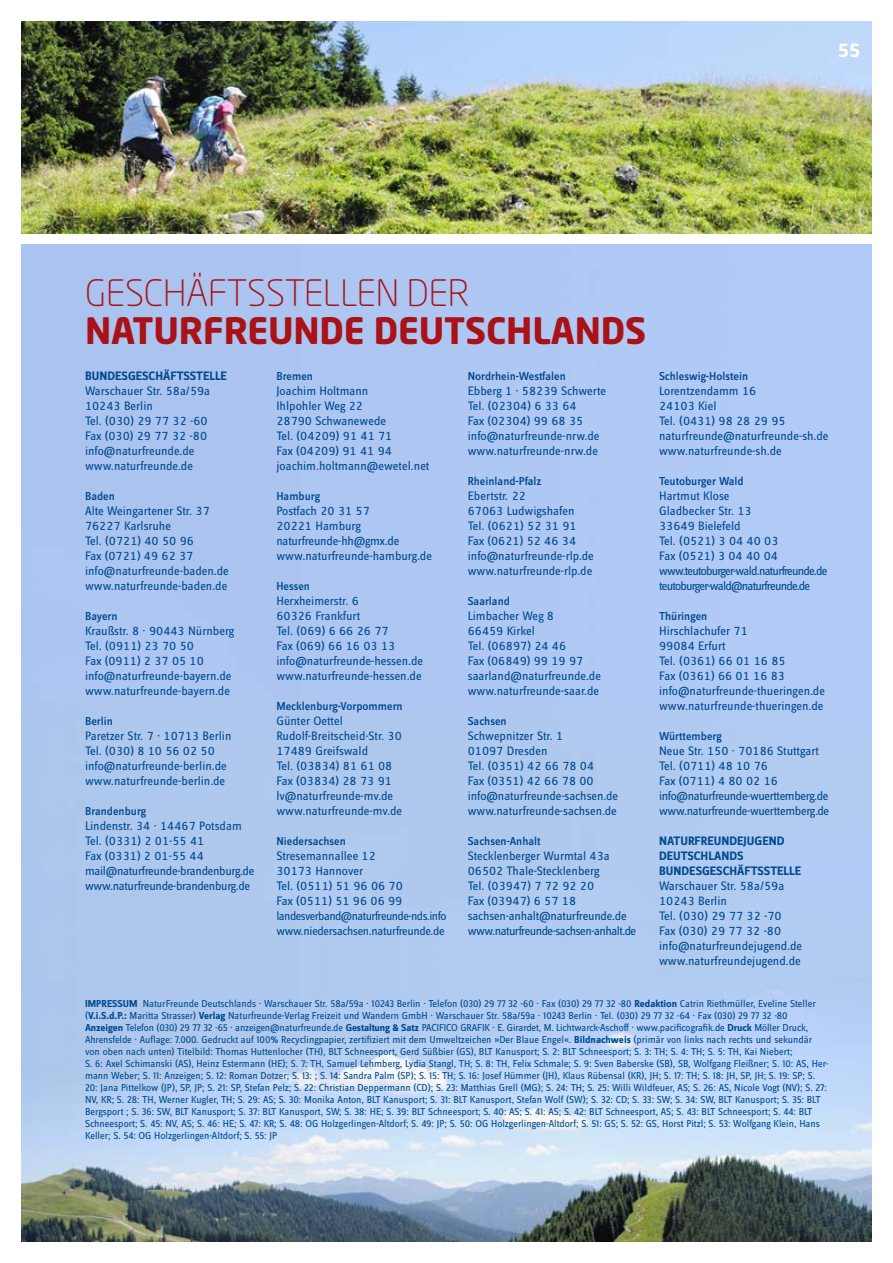
<style>
.page{position:relative;width:893px;height:1263px;background:#fff}
.page>*{position:absolute;margin:0;border:0;box-sizing:border-box;transform-origin:0 0}
.t1{font:700 36px "Neo Sans";letter-spacing:-.005em;color:#a91217}
.t2{font:300 36px "Neo Sans Pro";letter-spacing:-.005em;color:#a91217}
.t3{font:700 18px "Neo Sans";color:#fff}
.t4{font:12.75px/15px "Zine Sans Dis OT";color:#014b90}
.t5{font:12.75px/15px "Zine Sans Dis OT";letter-spacing:-.025em;color:#014b90}
.t6{font:12.75px/15px "Zine Sans Dis OT";letter-spacing:-.06em;color:#014b90}
.t7{font:700 12.75px/15px "Zine Sans Dis OT";color:#014b90}
.t8{font:12.45px/15px "Zine Sans Dis OT";letter-spacing:-.04em;color:#014b90}
.t9{font:500 12px "Zine Sans Dis OT";color:#014b90}
.t10{font:10.5px/12px "Zine Sans Dis OT";color:#014b90}
.s1{font-weight:700}
</style>
<div class="page">
<img style="left:21px;top:21px;width:851px;height:213px">
<img style="left:21px;top:244px;width:851px;height:998px">
<h2 class="t3" style="left:838px;top:39px;width:25px">55</h2>
<h1 class="t2" style="left:85px;top:271px;width:386px">GESCHÄFTSSTELLEN DER</h1>
<h1 class="t1" style="left:85px;top:307px;width:563px">NATURFREUNDE DEUTSCHLANDS</h1>
<p class="t7" style="left:85px;top:369px;width:143px">BUNDESGESCHÄFTSSTELLE</p>
<p class="t4" style="left:85px;top:383px;width:127px">Warschauer Str. 58a/59a<br>10243 Berlin<br>Tel. (030) 29 77 32 -60<br>Fax (030) 29 77 32 -80 info@naturfreunde.de www.naturfreunde.de</p>
<p class="t9" style="left:85px;top:490px;width:31px">Baden</p>
<p class="t4" style="left:85px;top:503px;width:145px">Alte Weingartener Str. 37<br>76227 Karlsruhe<br>Tel. (0721) 40 50 96<br>Fax (0721) 49 62 37 info@naturfreunde-baden.de www.naturfreunde-baden.de</p>
<p class="t9" style="left:85px;top:610px;width:34px">Bayern</p>
<p class="t4" style="left:85px;top:623px;width:151px">Kraußstr. 8 · 90443 Nürnberg<br>Tel. (0911) 23 70 50<br>Fax (0911) 2 37 05 10 info@naturfreunde-bayern.de www.naturfreunde-bayern.de</p>
<p class="t9" style="left:85px;top:715px;width:29px">Berlin</p>
<p class="t4" style="left:85px;top:728px;width:148px">Paretzer Str. 7 · 10713 Berlin<br>Tel. (030) 8 10 56 02 50 info@naturfreunde-berlin.de www.naturfreunde-berlin.de</p>
<p class="t9" style="left:85px;top:805px;width:63px">Brandenburg</p>
<p class="t5" style="left:85px;top:818px;width:171px">Lindenstr. 34 · 14467 Potsdam<br>Tel. (0331) 2 01-55 41<br>Fax (0331) 2 01-55 44 mail@naturfreunde-brandenburg.de www.naturfreunde-brandenburg.de</p>
<p class="t9" style="left:276px;top:370px;width:38px">Bremen</p>
<p class="t4" style="left:276px;top:383px;width:155px">Joachim Holtmann<br>Ihlpohler Weg 22<br>28790 Schwanewede<br>Tel. (04209) 91 41 71<br>Fax (04209) 91 41 94 joachim.holtmann@ewetel.net</p>
<p class="t9" style="left:276px;top:490px;width:45px">Hamburg</p>
<p class="t4" style="left:276px;top:503px;width:157px">Postfach 20 31 57<br>20221 Hamburg naturfreunde-hh@gmx.de www.naturfreunde-hamburg.de</p>
<p class="t9" style="left:276px;top:580px;width:35px">Hessen</p>
<p class="t4" style="left:276px;top:593px;width:148px">Herxheimerstr. 6<br>60326 Frankfurt<br>Tel. (069) 6 66 26 77<br>Fax (069) 66 16 03 13 info@naturfreunde-hessen.de www.naturfreunde-hessen.de</p>
<p class="t9" style="left:276px;top:700px;width:128px">Mecklenburg-Vorpommern</p>
<p class="t4" style="left:276px;top:713px;width:127px">Günter Oettel<br>Rudolf-Breitscheid-Str. 30<br>17489 Greifswald<br>Tel. (03834) 81 61 08<br>Fax (03834) 28 73 91 lv@naturfreunde-mv.de www.naturfreunde-mv.de</p>
<p class="t9" style="left:276px;top:835px;width:71px">Niedersachsen</p>
<p class="t4" style="left:276px;top:848px;width:128px">Stresemannallee 12<br>30173 Hannover<br>Tel. (0511) 51 96 06 70<br>Fax (0511) 51 96 06 99</p>
<p class="t8" style="left:276px;top:909px;width:171px">landesverband@naturfreunde-nds.info www.niedersachsen.naturfreunde.de</p>
<p class="t9" style="left:468px;top:370px;width:100px">Nordrhein-Westfalen</p>
<p class="t4" style="left:468px;top:383px;width:140px">Ebberg 1 · 58239 Schwerte<br>Tel. (02304) 6 33 64<br>Fax (02304) 99 68 35 info@naturfreunde-nrw.de www.naturfreunde-nrw.de</p>
<p class="t9" style="left:468px;top:475px;width:75px">Rheinland-Pfalz</p>
<p class="t4" style="left:468px;top:488px;width:128px">Ebertstr. 22<br>67063 Ludwigshafen<br>Tel. (0621) 52 31 91<br>Fax (0621) 52 46 34 info@naturfreunde-rlp.de www.naturfreunde-rlp.de</p>
<p class="t9" style="left:468px;top:595px;width:44px">Saarland</p>
<p class="t4" style="left:468px;top:608px;width:135px">Limbacher Weg 8<br>66459 Kirkel<br>Tel. (06897) 24 46<br>Fax (06849) 99 19 97 saarland@naturfreunde.de www.naturfreunde-saar.de</p>
<p class="t9" style="left:468px;top:715px;width:40px">Sachsen</p>
<p class="t4" style="left:468px;top:728px;width:152px">Schwepnitzer Str. 1<br>01097 Dresden<br>Tel. (0351) 42 66 78 04<br>Fax (0351) 42 66 78 00 info@naturfreunde-sachsen.de www.naturfreunde-sachsen.de</p>
<p class="t9" style="left:468px;top:835px;width:74px">Sachsen-Anhalt</p>
<p class="t4" style="left:468px;top:848px;width:170px">Stecklenberger Wurmtal 43a<br>06502 Thale-Stecklenberg<br>Tel. (03947) 7 72 92 20<br>Fax (03947) 6 57 18 sachsen-anhalt@naturfreunde.de www.naturfreunde-sachsen-anhalt.de</p>
<p class="t9" style="left:659px;top:370px;width:91px">Schleswig-Holstein</p>
<p class="t4" style="left:659px;top:383px;width:171px">Lorentzendamm 16<br>24103 Kiel<br>Tel. (0431) 98 28 29 95 naturfreunde@naturfreunde-sh.de www.naturfreunde-sh.de</p>
<p class="t9" style="left:659px;top:475px;width:86px">Teutoburger Wald</p>
<p class="t6" style="left:659px;top:488px;width:170px">Hartmut Klose<br>Gladbecker Str. 13<br>33649 Bielefeld<br>Tel. (0521) 3 04 40 03<br>Fax (0521) 3 04 40 04 www.teutoburger-wald.naturfreunde.de teutoburger-wald@naturfreunde.de</p>
<p class="t9" style="left:659px;top:610px;width:50px">Thüringen</p>
<p class="t4" style="left:659px;top:623px;width:167px">Hirschlachufer 71<br>99084 Erfurt<br>Tel. (0361) 66 01 16 85<br>Fax (0361) 66 01 16 83 info@naturfreunde-thueringen.de www.naturfreunde-thueringen.de</p>
<p class="t9" style="left:659px;top:730px;width:64px">Württemberg</p>
<p class="t5" style="left:659px;top:743px;width:172px">Neue Str. 150 · 70186 Stuttgart<br>Tel. (0711) 48 10 76<br>Fax (0711) 4 80 02 16 info@naturfreunde-wuerttemberg.de www.naturfreunde-wuerttemberg.de</p>
<p class="t7" style="left:659px;top:834px;width:143px">NATURFREUNDEJUGEND<br>DEUTSCHLANDS<br>BUNDESGESCHÄFTSSTELLE</p>
<p class="t4" style="left:659px;top:878px;width:145px">Warschauer Str. 58a/59a<br>10243 Berlin<br>Tel. (030) 29 77 32 -70<br>Fax (030) 29 77 32 -80 info@naturfreundejugend.de www.naturfreundejugend.de</p>
<p class="t10" style="left:85px;top:998px;width:745px"><span class="s1">IMPRESSUM</span> NaturFreunde Deutschlands · Warschauer Str. 58a/59a · 10243 Berlin · Telefon (030) 29 77 32 -60 · Fax (030) 29 77 32 -80 <span class="s1">Redaktion</span> Catrin Riethmüller, Eveline Steller (<span class="s1">V.i.S.d.P.:</span> Maritta Strasser) <span class="s1">Verlag</span> Naturfreunde-Verlag Freizeit und Wandern GmbH · Warschauer Str. 58a/59a · 10243 Berlin · Tel. (030) 29 77 32 -64 · Fax (030) 29 77 32 -80<br><span class="s1">Anzeigen</span> Telefon (030) 29 77 32 -65 · anzeigen@naturfreunde.de <span class="s1">Gestaltung &amp; Satz</span> PACIFICO GRAFIK · E. Girardet, M. Lichtwarck-Aschoff · www.pacificografik.de <span class="s1">Druck</span> Möller Druck, Ahrensfelde · Auflage: 7.000. Gedruckt auf 100% Recyclingpapier, zertifiziert mit dem Umweltzeichen »Der Blaue Engel«. <span class="s1">Bildnachweis</span> (primär von links nach rechts und sekundär von oben nach unten) Titelbild: Thomas Huttenlocher (TH), BLT Schneesport, Gerd Süßbier (GS), BLT Kanusport; S. 2: BLT Schneesport; S. 3: TH; S. 4: TH; S. 5: TH, Kai Niebert;<br>S. 6: Axel Schimanski (AS), Heinz Estermann (HE); S. 7: TH, Samuel Lehmberg, Lydia Stangl, TH; S. 8: TH, Felix Schmale; S. 9: Sven Baberske (SB), SB, Wolfgang Fleißner; S. 10: AS, Her&shy;mann Weber; S. 11: Anzeigen; S. 12: Roman Dotzer; S. 13: ; S. 14: Sandra Palm (SP); S. 15: TH; S. 16: Josef Hümmer (JH), Klaus Rübensal (KR), JH; S. 17: TH; S. 18: JH, SP, JH; S. 19: SP; S.<br>20: Jana Pittelkow (JP), SP, JP; S. 21: SP, Stefan Pelz; S. 22: Christian Deppermann (CD); S. 23: Matthias Grell (MG); S. 24: TH; S. 25: Willi Wildfeuer, AS; S. 26: AS, Nicole Vogt (NV); S. 27:<br>NV, KR; S. 28: TH, Werner Kugler, TH; S. 29: AS; S. 30: Monika Anton, BLT Kanusport; S. 31: BLT Kanusport, Stefan Wolf (SW); S. 32: CD; S. 33: SW; S. 34: SW, BLT Kanusport; S. 35: BLT Bergsport ; S. 36: SW, BLT Kanusport; S. 37: BLT Kanusport, SW; S. 38: HE; S. 39: BLT Schneesport; S. 40: AS; S. 41: AS; S. 42: BLT Schneesport, AS; S. 43: BLT Schneesport; S. 44: BLT Schneesport; S. 45: NV, AS; S. 46: HE; S. 47: KR; S. 48: OG Holzgerlingen-Altdorf; S. 49: JP; S. 50: OG Holzgerlingen-Altdorf; S. 51: GS; S. 52: GS, Horst Pitzl; S. 53: Wolfgang Klein, Hans Keller; S. 54: OG Holzgerlingen-Altdorf; S. 55: JP</p>
</div>
